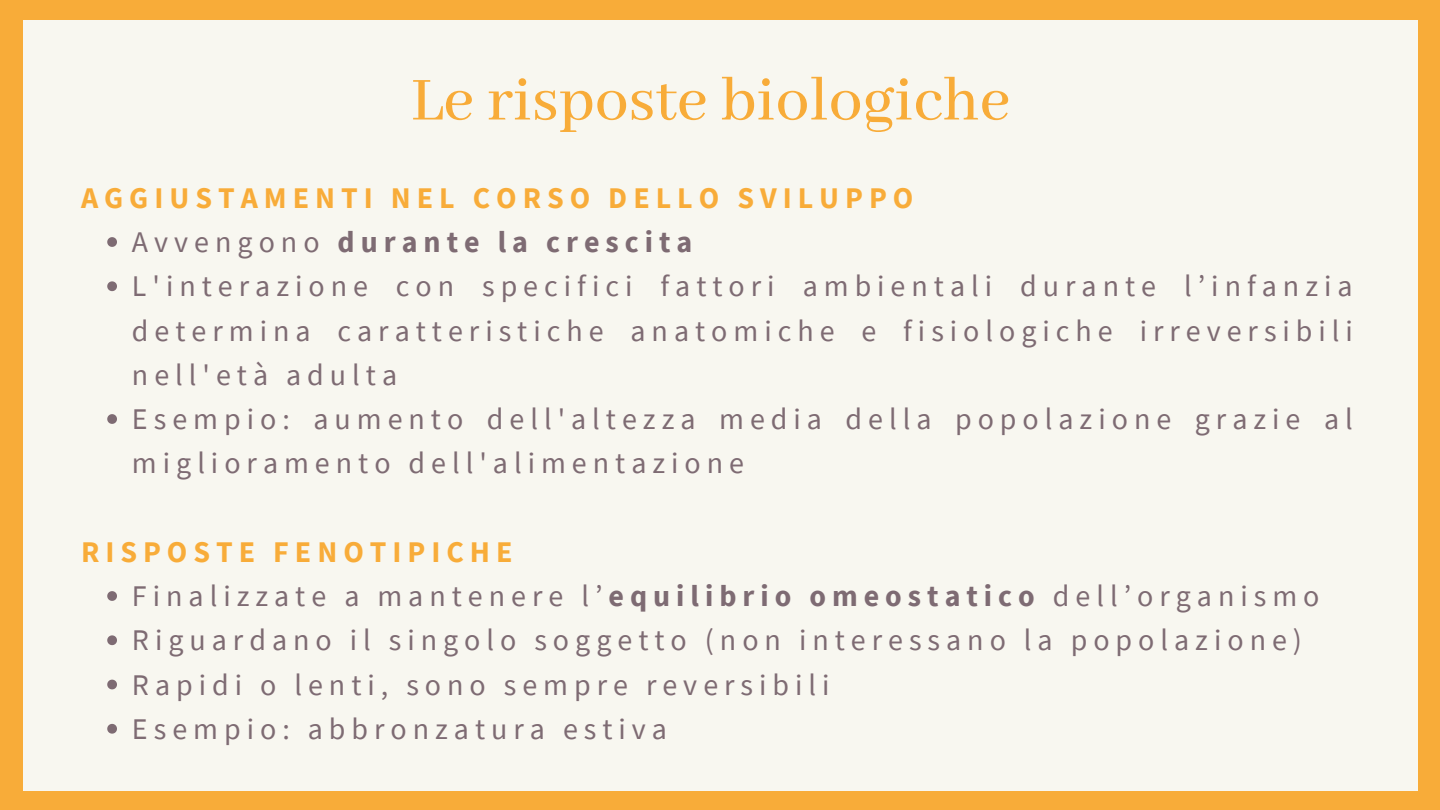
<style>
.page{position:relative;width:1440px;height:810px;background:#f8ac39}
.page>*{position:absolute;margin:0;border:0;box-sizing:border-box;transform-origin:0 0}
.t1{font:500 67.2px "Abhaya Libre";color:#f8ac39}
.t2{font:30px/44.2px "Source Sans Pro";letter-spacing:.2em;color:#7e6b73}
.t3{font:700 30px "Source Sans Pro";letter-spacing:.2em;color:#f8ac39}
.s1{font-weight:700}
</style>
<div class="page">
<div style="left:23px;top:20px;width:1394px;height:771px;background:#f8f7f0"></div>
<svg style="left:107px;top:237px;width:10px;height:10px"></svg>
<svg style="left:107px;top:281px;width:10px;height:10px"></svg>
<svg style="left:107px;top:414px;width:10px;height:10px"></svg>
<svg style="left:107px;top:591px;width:10px;height:10px"></svg>
<svg style="left:107px;top:635px;width:10px;height:10px"></svg>
<svg style="left:107px;top:680px;width:10px;height:9px"></svg>
<svg style="left:107px;top:724px;width:10px;height:10px"></svg>
<h1 class="t1" style="left:411px;top:63px;width:601px">Le risposte biologiche</h1>
<p class="t3" style="left:81px;top:178px;width:834px">AGGIUSTAMENTI NEL CORSO DELLO SVILUPPO</p>
<p class="t2" style="left:132px;top:219px;width:1222px">Avvengono <span class="s1">durante la crescita<br></span>L'interazione con specifici fattori ambientali durante l’infanzia determina caratteristiche anatomiche e fisiologiche irreversibili nell'età adulta<br>Esempio: aumento dell'altezza media della popolazione grazie al miglioramento dell'alimentazione</p>
<p class="t3" style="left:81px;top:532px;width:433px">RISPOSTE FENOTIPICHE</p>
<p class="t2" style="left:132px;top:573px;width:1189px">Finalizzate a mantenere l’<span class="s1">equilibrio omeostatico</span> dell’organismo Riguardano il singolo soggetto (non interessano la popolazione)<br>Rapidi o lenti, sono sempre reversibili<br>Esempio: abbronzatura estiva</p>
</div>
